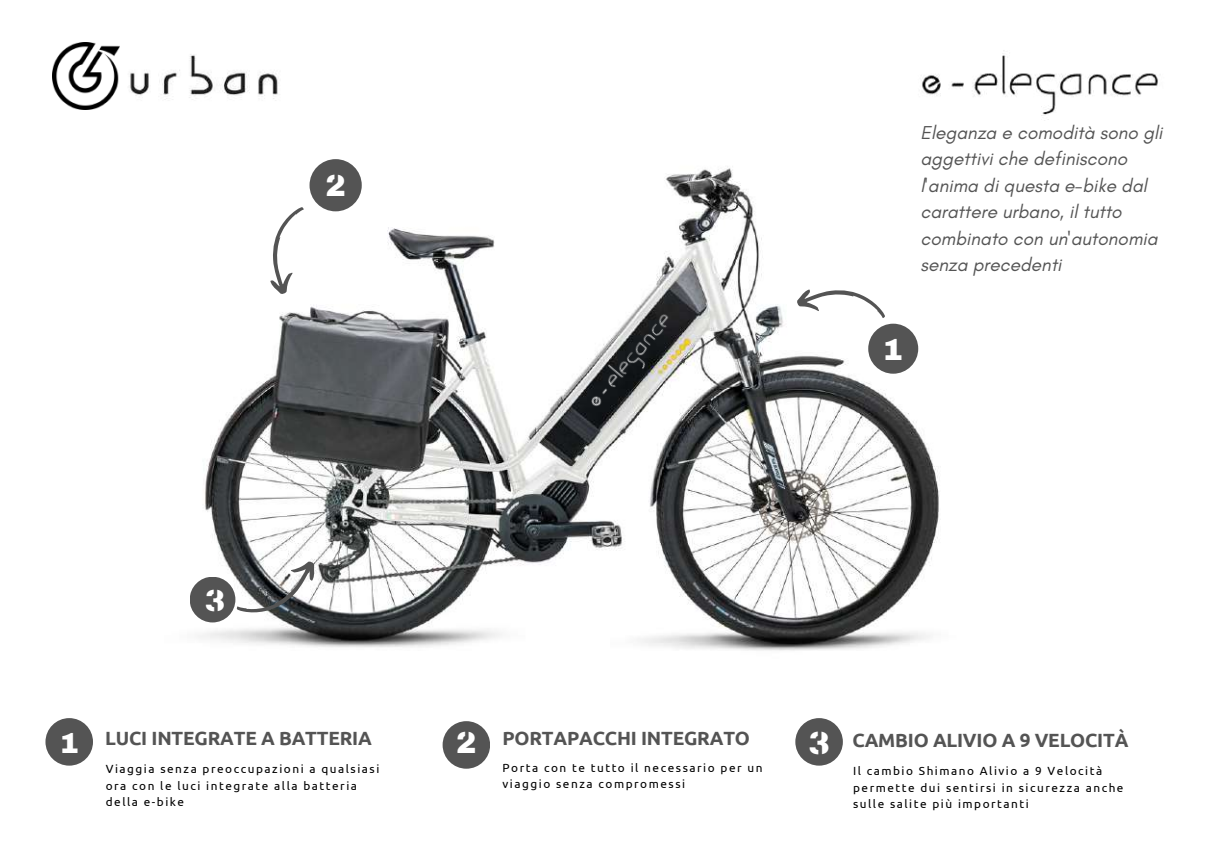
<style>
.page{position:relative;width:1208px;height:857px;background:#fff}
.page>*{position:absolute;margin:0;border:0;box-sizing:border-box;transform-origin:0 0}
.t1{font:32px "Archicoco";color:#fff}
.t2{font:30.6px "Archicoco";color:#fff}
.t3{font:italic 19px/26.4px "Glacial Indifference";color:#545454}
.t4{font:700 19px "Ubuntu";letter-spacing:-.01em;color:#545454}
.t5{font:11.8px/16.2px "Ubuntu";letter-spacing:.13em;color:#000}
.s1{font-family:"Archicoco";font-weight:400;font-size:29px;color:#fff}
</style>
<div class="page">
<div style="left:45px;top:718px;width:48px;height:47px;background:#545454;border-radius:50%"></div>
<div style="left:442px;top:721px;width:48px;height:47px;background:#545454;border-radius:50%"></div>
<div style="left:795px;top:718px;width:48px;height:47px;background:#545454;border-radius:50%"></div>
<img style="left:190px;top:159px;width:749px;height:492px">
<svg style="left:795px;top:285px;width:92px;height:33px"></svg>
<div style="left:868px;top:323px;width:50px;height:50px;background:#545454;border-radius:50%"></div>
<div style="left:309px;top:159px;width:53px;height:52px;background:#545454;border-radius:50%"></div>
<svg style="left:225px;top:547px;width:98px;height:81px"></svg>
<div style="left:190px;top:576px;width:45px;height:46px;background:#545454;border-radius:50%"></div>
<img style="left:52px;top:43px;width:68px;height:66px">
<img style="left:130px;top:54px;width:148px;height:46px">
<img style="left:574px;top:297px;width:114px;height:123px">
<img style="left:922px;top:50px;width:236px;height:71px">
<svg style="left:266px;top:203px;width:38px;height:93px"></svg>
<h2 class="t2" style="left:325px;top:163px;width:22px">2</h2>
<h2 class="t2" style="left:205px;top:577px;width:22px">3</h2>
<h3 class="t3" style="left:920px;top:119px;width:244px">Eleganza e comodità sono gli aggettivi che definiscono l'anima di questa e-bike dal carattere urbano, il tutto combinato con un'autonomia senza precedenti</h3>
<h2 class="t2" style="left:882px;top:326px;width:22px">1</h2>
<h3 class="t4" style="left:502px;top:727px;width:249px">PORTAPACCHI INTEGRATO</h3>
<h3 class="t4" style="left:852px;top:729px;width:277px">CAMBIO ALIVIO A 9 VELOCITÀ</h3>
<p class="t5" style="left:853px;top:762px;width:272px">Il cambio Shimano Alivio a 9 Velocità permette dui sentirsi in sicurezza anche sulle salite più importanti</p>
<h3 class="t4" style="left:60px;top:727px;width:314px"><span class="s1">1</span> LUCI INTEGRATE A BATTERIA</h3>
<h2 class="t2" style="left:456px;top:719px;width:22px">2</h2>
<h1 class="t1" style="left:808px;top:718px;width:23px">3</h1>
<p class="t5" style="left:106px;top:760px;width:275px">Viaggia senza preoccupazioni a qualsiasi ora con le luci integrate alla batteria della e-bike</p>
<p class="t5" style="left:502px;top:759px;width:262px">Porta con te tutto il necessario per un viaggio senza compromessi</p>
</div>
